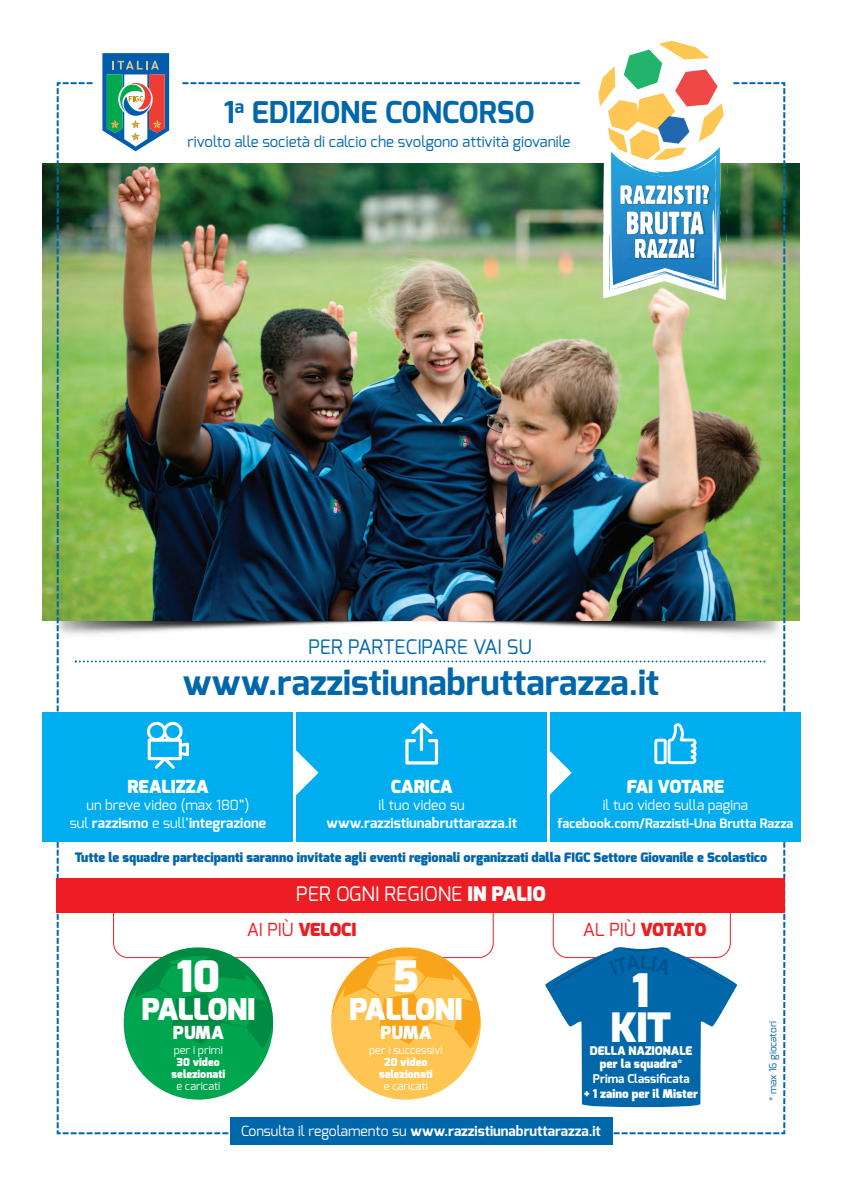
<style>
.page{position:relative;width:842px;height:1191px;background:#fff}
.page>*{position:absolute;margin:0;border:0;box-sizing:border-box;transform-origin:0 0}
.t1{font:900 46.2px "Exo";color:#fff}
.t2{font:900 43.4px "Exo";color:#fff}
.t3{font:900 40.5px "Exo";color:#fff}
.t4{font:700 35px "Exo";color:#0067aa}
.t5{font:700 30px "Exo";color:#0067aa}
.t6{font:900 30px "Exo";letter-spacing:-.015em;color:#fff}
.t7{font:20px "Exo";color:#fff}
.t8{font:20px "Exo";color:#0067aa}
.t9{font:900 18px "Exo";color:#fff}
.t10{font:900 18px "Exo";letter-spacing:-.025em;color:#ee1d23}
.t11{font:900 18px "Exo";letter-spacing:-.02em;color:#fff}
.t12{font:15px "Exo";color:#0067aa}
.t13{font:14px/18px "Exo";color:#fff;text-align:center}
.t14{font:700 14px "Exo";color:#fff}
.t15{font:900 13px "Exo";color:#0067aa}
.t16{font:700 13px "Exo";color:#fff}
.t17{font:900 12px "Exo";color:#fff}
.t18{font:700 12px "Exo";color:#fff}
.t19{font:900 11.9px "Exo";color:#fff}
.t20{font:11px "Exo";color:#fff}
.t21{font:900 11px/12px "Exo";color:#fff;text-align:center}
.t22{font:10px "Exo";color:#0067aa}
.s1{font-weight:700}
.s2{font-weight:900}
.s3{font-weight:400}
</style>
<div class="page">
<img style="left:43px;top:163px;width:756px;height:457px">
<div style="left:43px;top:711px;width:250px;height:130px;background:#00aeef"></div>
<div style="left:230px;top:1117px;width:382px;height:27px;background:#0067aa"></div>
<div style="left:550px;top:711px;width:251px;height:130px;background:#00aeef"></div>
<img style="left:56px;top:41px;width:730px;height:1094px">
<h3 class="t5" style="left:224px;top:100px;width:312px">1<sup>a</sup> EDIZIONE CONCORSO</h3>
<p class="t12" style="left:187px;top:133px;width:384px">rivolto alle società di calcio che svolgono attività giovanile</p>
<h3 class="t8" style="left:308px;top:635px;width:225px">PER PARTECIPARE VAI SU</h3>
<h3 class="t4" style="left:183px;top:667px;width:478px">www.razzistiunabruttarazza.it</h3>
<h3 class="t9" style="left:127px;top:776px;width:83px">REALIZZA</h3>
<p class="t13" style="left:70px;top:796px;width:198px">un breve video (max 180”)<br>sul <span class="s1">razzismo</span> e sull’<span class="s1">integrazione</span></p>
<h3 class="t9" style="left:391px;top:776px;width:64px">CARICA</h3>
<p class="t13" style="left:379px;top:796px;width:88px">il tuo video su</p>
<p class="t14" style="left:326px;top:816px;width:192px">www.razzistiunabruttarazza.it</p>
<h3 class="t11" style="left:627px;top:776px;width:99px">FAI VOTARE</h3>
<p class="t13" style="left:603px;top:796px;width:147px">il tuo video sulla pagina</p>
<p class="t16" style="left:558px;top:817px;width:237px">facebook.com/Razzisti-Una Brutta Razza</p>
<p class="t15" style="left:75px;top:850px;width:694px">Tutte le squadre partecipanti saranno invitate agli eventi regionali organizzati dalla FIGC Settore Giovanile e Scolastico</p>
<h3 class="t7" style="left:296px;top:882px;width:251px">PER OGNI REGIONE <span class="s2">IN PALIO</span></h3>
<h3 class="t10" style="left:247px;top:919px;width:111px"><span class="s3">AI PIÙ</span> VELOCI</h3>
<h3 class="t10" style="left:583px;top:919px;width:125px"><span class="s3">AL PIÙ</span> VOTATO</h3>
<h2 class="t2" style="left:177px;top:952px;width:45px">10</h2>
<h3 class="t6" style="left:142px;top:992px;width:115px">PALLONI</h3>
<h3 class="t9" style="left:173px;top:1022px;width:53px">PUMA</h3>
<p class="t20" style="left:174px;top:1044px;width:51px">per i primi</p>
<p class="t21" style="left:172px;top:1056px;width:55px">30 video selezionati</p>
<p class="t20" style="left:176px;top:1080px;width:46px">e caricati</p>
<h2 class="t2" style="left:393px;top:952px;width:27px">5</h2>
<h3 class="t6" style="left:349px;top:992px;width:115px">PALLONI</h3>
<h3 class="t9" style="left:380px;top:1022px;width:53px">PUMA</h3>
<p class="t20" style="left:369px;top:1044px;width:75px">per i successivi</p>
<p class="t21" style="left:379px;top:1056px;width:55px">20 video selezionati</p>
<p class="t20" style="left:384px;top:1080px;width:46px">e caricati</p>
<h1 class="t1" style="left:632px;top:964px;width:19px">1</h1>
<p class="t19" style="left:590px;top:1043px;width:104px">DELLA NAZIONALE</p>
<h3 class="t3" style="left:610px;top:1004px;width:63px">KIT</h3>
<p class="t17" style="left:600px;top:1057px;width:84px">per la squadra*</p>
<p class="t18" style="left:593px;top:1074px;width:98px">Prima Classificata</p>
<p class="t17" style="left:584px;top:1087px;width:115px">+ 1 zaino per il Mister</p>
<p class="t14" style="left:241px;top:1125px;width:361px"><span class="s3">Consulta il regolamento su</span> www.razzistiunabruttarazza.it</p>
<p class="t22" style="left:767px;top:1101px;width:82px;rotate:-90deg">* max 16 giocatori</p>
</div>
